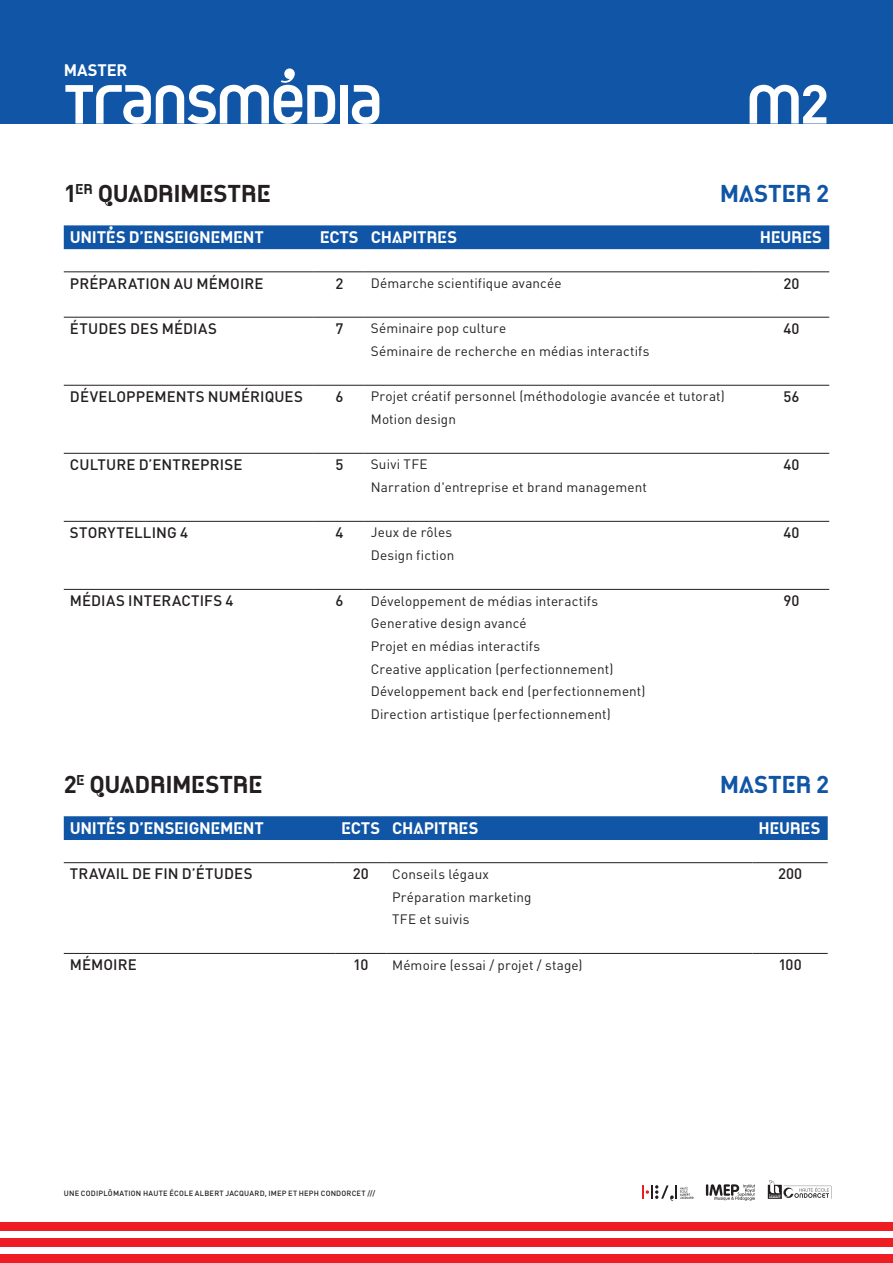
<style>
.page{position:relative;width:893px;height:1263px;background:#fff}
.page>*{position:absolute;margin:0;border:0;box-sizing:border-box;transform-origin:0 0}
.Nom_Formation{font:54px "DIN Pro HEAJ Bold";letter-spacing:-.045em;color:#fff}
.t1{font:24px "DIN Pro HEAJ Bold";letter-spacing:-.02em;color:#231f20}
.t2{font:24px "DIN Pro HEAJ Bold";letter-spacing:-.015em;color:#1055a6}
.t3{font:16.5px "DIN Pro HEAJ Bold";letter-spacing:-.015em;color:#fff}
.Sous-titre{font:700 16.5px "DIN Pro";letter-spacing:-.005em;color:#fff}
.UE{font:500 15px "DIN Pro";letter-spacing:.005em;color:#231f20}
.Texte_de_base{font:13.5px "DIN Pro";letter-spacing:.01em;color:#231f20}
.Indice_cours{font:500 7.5px "DIN Pro";letter-spacing:.025em;color:#231f20}
</style>
<div class="page">
<div style="left:0;top:0;width:893px;height:124px;background:#1055a6"></div>
<div style="left:64px;top:225px;width:765px;height:24px;background:#1055a6"></div>
<hr style="left:64px;top:317px;width:250px;height:1px;background:#231f20">
<hr style="left:314px;top:317px;width:51px;height:1px;background:#231f20">
<hr style="left:365px;top:317px;width:389px;height:1px;background:#231f20">
<hr style="left:754px;top:317px;width:75px;height:1px;background:#231f20">
<hr style="left:64px;top:385px;width:250px;height:1px;background:#231f20">
<hr style="left:314px;top:385px;width:51px;height:1px;background:#231f20">
<hr style="left:365px;top:385px;width:389px;height:1px;background:#231f20">
<hr style="left:754px;top:385px;width:75px;height:1px;background:#231f20">
<hr style="left:64px;top:453px;width:250px;height:1px;background:#231f20">
<hr style="left:314px;top:453px;width:51px;height:1px;background:#231f20">
<hr style="left:365px;top:453px;width:389px;height:1px;background:#231f20">
<hr style="left:754px;top:453px;width:75px;height:1px;background:#231f20">
<hr style="left:64px;top:271px;width:250px;height:1px;background:#231f20">
<hr style="left:314px;top:271px;width:51px;height:1px;background:#231f20">
<hr style="left:365px;top:271px;width:389px;height:1px;background:#231f20">
<hr style="left:754px;top:271px;width:75px;height:1px;background:#231f20">
<hr style="left:64px;top:589px;width:250px;height:1px;background:#231f20">
<hr style="left:314px;top:589px;width:51px;height:1px;background:#231f20">
<hr style="left:365px;top:589px;width:389px;height:1px;background:#231f20">
<hr style="left:754px;top:589px;width:75px;height:1px;background:#231f20">
<hr style="left:64px;top:521px;width:250px;height:1px;background:#231f20">
<hr style="left:314px;top:521px;width:51px;height:1px;background:#231f20">
<hr style="left:365px;top:521px;width:389px;height:1px;background:#231f20">
<hr style="left:754px;top:521px;width:75px;height:1px;background:#231f20">
<div style="left:64px;top:816px;width:764px;height:24px;background:#1055a6"></div>
<hr style="left:64px;top:953px;width:271px;height:1px;background:#231f20">
<hr style="left:335px;top:953px;width:51px;height:1px;background:#231f20">
<hr style="left:386px;top:953px;width:366px;height:1px;background:#231f20">
<hr style="left:752px;top:953px;width:76px;height:1px;background:#231f20">
<hr style="left:64px;top:862px;width:271px;height:1px;background:#231f20">
<hr style="left:335px;top:862px;width:51px;height:1px;background:#231f20">
<hr style="left:386px;top:862px;width:366px;height:1px;background:#231f20">
<hr style="left:752px;top:862px;width:76px;height:1px;background:#231f20">
<div style="left:0;top:1238px;width:446px;height:9px;background:#ee1d23"></div>
<div style="left:0;top:1222px;width:446px;height:8px;background:#ee1d23"></div>
<div style="left:0;top:1255px;width:446px;height:8px;background:#ee1d23"></div>
<div style="left:446px;top:1238px;width:447px;height:9px;background:#ee1d23"></div>
<div style="left:446px;top:1222px;width:447px;height:8px;background:#ee1d23"></div>
<div style="left:446px;top:1255px;width:447px;height:8px;background:#ee1d23"></div>
<svg style="left:642px;top:1185px;width:51px;height:16px"></svg>
<svg style="left:768px;top:1180px;width:64px;height:19px"></svg>
<svg style="left:706px;top:1184px;width:49px;height:17px"></svg>
<p class="Sous-titre" style="left:64px;top:56px;width:65px">MASTER</p>
<p class="Nom_Formation" style="left:64px;top:59px;width:320px">TRANSMéDIA</p>
<p class="Nom_Formation" style="left:746px;top:59px;width:85px">M2</p>
<p class="t1" style="left:64px;top:174px;width:209px">1<sup>ER</sup> QUADRIMESTRE</p>
<p class="t2" style="left:720px;top:174px;width:111px">MASTER 2</p>
<p class="t3" style="left:70px;top:223px;width:196px">UNITÉS D’ENSEIGNEMENT</p>
<p class="t3" style="left:320px;top:223px;width:40px">ECTS</p>
<p class="t3" style="left:371px;top:223px;width:88px">CHAPITRES</p>
<p class="t3" style="left:760px;top:223px;width:64px">HEURES</p>
<p class="UE" style="left:70px;top:271px;width:195px">PRÉPARATION AU MÉMOIRE</p>
<p class="UE" style="left:335px;top:271px;width:9px">2</p>
<p class="Texte_de_base" style="left:371px;top:272px;width:192px">Démarche scientifique avancée</p>
<p class="UE" style="left:784px;top:271px;width:17px">20</p>
<p class="UE" style="left:70px;top:316px;width:148px">ÉTUDES DES MÉDIAS</p>
<p class="UE" style="left:335px;top:316px;width:9px">7</p>
<p class="Texte_de_base" style="left:371px;top:318px;width:137px">Séminaire pop culture</p>
<p class="UE" style="left:783px;top:316px;width:18px">40</p>
<p class="Texte_de_base" style="left:371px;top:340px;width:280px">Séminaire de recherche en médias interactifs</p>
<p class="UE" style="left:70px;top:384px;width:235px">DÉVELOPPEMENTS NUMÉRIQUES</p>
<p class="UE" style="left:335px;top:384px;width:9px">6</p>
<p class="Texte_de_base" style="left:371px;top:386px;width:356px">Projet créatif personnel (méthodologie avancée et tutorat)</p>
<p class="UE" style="left:784px;top:384px;width:18px">56</p>
<p class="Texte_de_base" style="left:371px;top:409px;width:87px">Motion design</p>
<p class="UE" style="left:70px;top:452px;width:174px">CULTURE D’ENTREPRISE</p>
<p class="UE" style="left:335px;top:452px;width:9px">5</p>
<p class="Texte_de_base" style="left:371px;top:454px;width:58px">Suivi TFE</p>
<p class="UE" style="left:783px;top:452px;width:18px">40</p>
<p class="Texte_de_base" style="left:371px;top:477px;width:278px">Narration d'entreprise et brand management</p>
<p class="UE" style="left:70px;top:520px;width:120px">STORYTELLING 4</p>
<p class="UE" style="left:335px;top:520px;width:9px">4</p>
<p class="Texte_de_base" style="left:371px;top:522px;width:83px">Jeux de rôles</p>
<p class="UE" style="left:783px;top:520px;width:18px">40</p>
<p class="Texte_de_base" style="left:371px;top:545px;width:85px">Design fiction</p>
<p class="UE" style="left:70px;top:588px;width:165px">MÉDIAS INTERACTIFS 4</p>
<p class="UE" style="left:335px;top:588px;width:9px">6</p>
<p class="Texte_de_base" style="left:371px;top:590px;width:229px">Développement de médias interactifs</p>
<p class="UE" style="left:784px;top:588px;width:17px">90</p>
<p class="Texte_de_base" style="left:371px;top:613px;width:157px">Generative design avancé</p>
<p class="Texte_de_base" style="left:371px;top:635px;width:171px">Projet en médias interactifs</p>
<p class="Texte_de_base" style="left:371px;top:658px;width:244px">Creative application (perfectionnement)</p>
<p class="Texte_de_base" style="left:371px;top:681px;width:276px">Développement back end (perfectionnement)</p>
<p class="Texte_de_base" style="left:371px;top:703px;width:241px">Direction artistique (perfectionnement)</p>
<p class="t1" style="left:64px;top:764px;width:200px">2<sup>E</sup> QUADRIMESTRE</p>
<p class="t2" style="left:720px;top:764px;width:111px">MASTER 2</p>
<p class="t3" style="left:70px;top:814px;width:196px">UNITÉS D’ENSEIGNEMENT</p>
<p class="t3" style="left:341px;top:814px;width:40px">ECTS</p>
<p class="t3" style="left:392px;top:814px;width:88px">CHAPITRES</p>
<p class="t3" style="left:758px;top:814px;width:64px">HEURES</p>
<p class="UE" style="left:70px;top:862px;width:184px">TRAVAIL DE FIN D’ÉTUDES</p>
<p class="UE" style="left:353px;top:862px;width:17px">20</p>
<p class="Texte_de_base" style="left:392px;top:863px;width:98px">Conseils légaux</p>
<p class="UE" style="left:778px;top:862px;width:26px">200</p>
<p class="Texte_de_base" style="left:392px;top:886px;width:141px">Préparation marketing</p>
<p class="Texte_de_base" style="left:392px;top:909px;width:79px">TFE et suivis</p>
<p class="UE" style="left:70px;top:952px;width:68px">MÉMOIRE</p>
<p class="UE" style="left:353px;top:952px;width:17px">10</p>
<p class="Texte_de_base" style="left:392px;top:954px;width:192px">Mémoire (essai / projet / stage)</p>
<p class="UE" style="left:778px;top:952px;width:25px">100</p>
<p class="Indice_cours" style="left:64px;top:1187px;width:313px">UNE CODIPLÔMATION HAUTE ÉCOLE ALBERT JACQUARD, IMEP ET HEPH CONDORCET ///</p>
</div>
